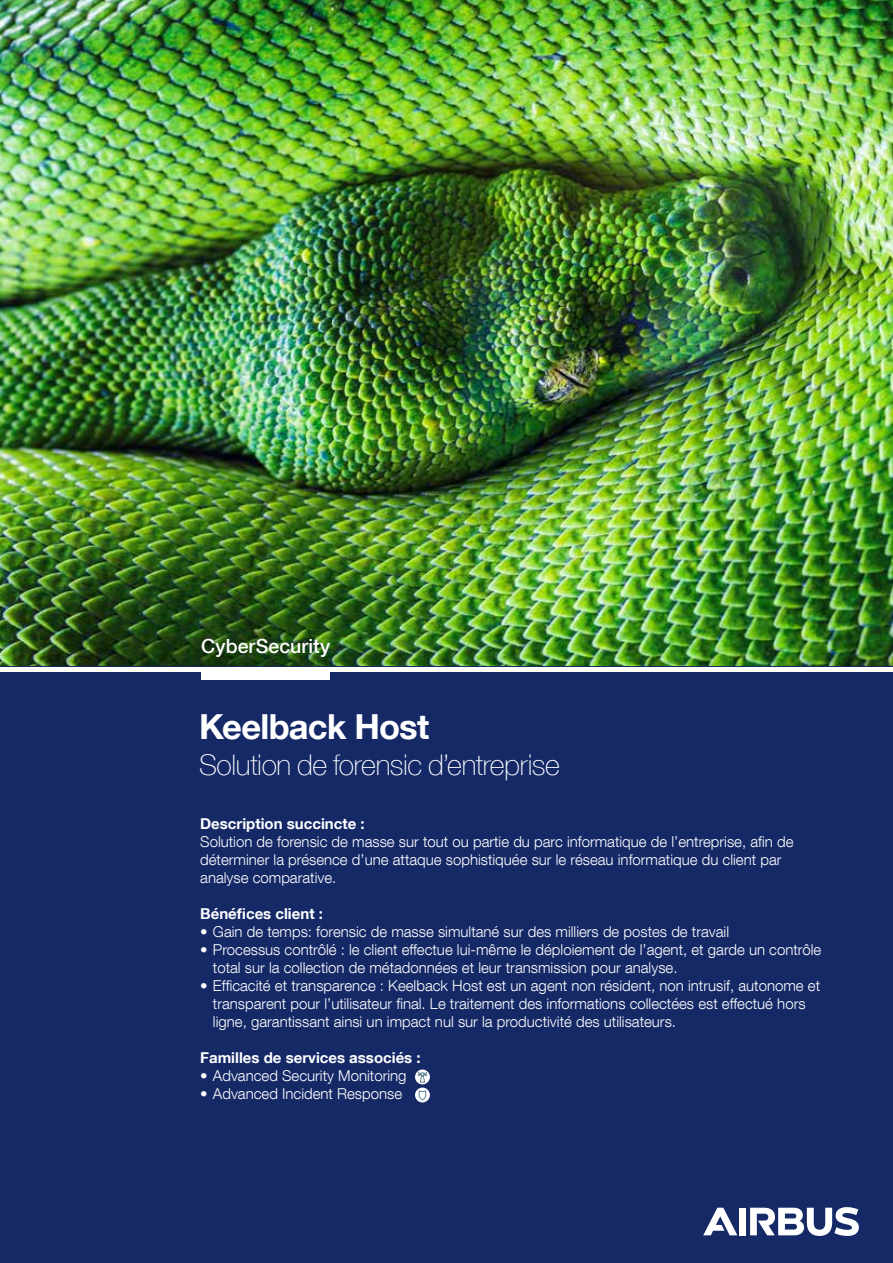
<style>
.page{position:relative;width:893px;height:1263px;background:#fff}
.page>*{position:absolute;margin:0;border:0;box-sizing:border-box;transform-origin:0 0}
.t1{font:700 34.5px "Helvetica Neue LT Com";letter-spacing:-.025em;color:#fff}
.t2{font:100 28.5px "Helvetica Neue LT Com";letter-spacing:-.015em;color:#fff}
.t3{font:500 19.5px "Helvetica Neue LT Com";letter-spacing:.005em;color:#fff}
.t4{font:300 15px/18px "Helvetica Neue LT Com";color:#fff}
.t5{font:700 15px "Helvetica Neue LT Com";color:#fff}
</style>
<div class="page">
<img style="left:0;top:0;width:893px;height:667px">
<div style="left:0;top:667px;width:893px;height:596px;background:#152967"></div>
<svg style="left:415px;top:1087px;width:15px;height:15px"></svg>
<svg style="left:419px;top:1091px;width:7px;height:9px"></svg>
<svg style="left:415px;top:1069px;width:15px;height:15px"></svg>
<svg style="left:418px;top:1072px;width:9px;height:12px"></svg>
<div style="left:0;top:667px;width:893px;height:5px;background:#fff"></div>
<div style="left:201px;top:667px;width:129px;height:13px;background:#fff"></div>
<div style="left:739px;top:1208px;width:7px;height:27px;background:#fff"></div>
<svg style="left:703px;top:1208px;width:34px;height:27px"></svg>
<svg style="left:750px;top:1207px;width:109px;height:29px"></svg>
<h3 class="t3" style="left:201px;top:634px;width:130px">CyberSecurity</h3>
<h1 class="t1" style="left:199px;top:705px;width:232px">Keelback Host</h1>
<h2 class="t2" style="left:199px;top:748px;width:362px">Solution de forensic d’entreprise</h2>
<p class="t5" style="left:200px;top:814px;width:166px">Description succincte :</p>
<p class="t4" style="left:200px;top:833px;width:595px">Solution de forensic de masse sur tout ou partie du parc informatique de l’entreprise, afin de déterminer la présence d’une attaque sophistiquée sur le réseau informatique du client par analyse comparative.</p>
<p class="t5" style="left:200px;top:904px;width:124px">Bénéfices client :</p>
<p class="t4" style="left:200px;top:923px;width:530px">• Gain de temps: forensic de masse simultané sur des milliers de postes de travail</p>
<p class="t4" style="left:213px;top:941px;width:610px;text-indent:-13px">• Processus contrôlé : le client effectue lui-même le déploiement de l’agent, et garde un contrôle total sur la collection de métadonnées et leur transmission pour analyse.</p>
<p class="t4" style="left:213px;top:977px;width:609px;text-indent:-13px">• Efficacité et transparence : Keelback Host est un agent non résident, non intrusif, autonome et transparent pour l’utilisateur final. Le traitement des informations collectées est effectué hors ligne, garantissant ainsi un impact nul sur la productivité des utilisateurs.</p>
<p class="t5" style="left:200px;top:1048px;width:222px">Familles de services associés :</p>
<p class="t4" style="left:200px;top:1067px;width:208px">• Advanced Security Monitoring</p>
<p class="t4" style="left:200px;top:1085px;width:203px">• Advanced Incident Response</p>
</div>
